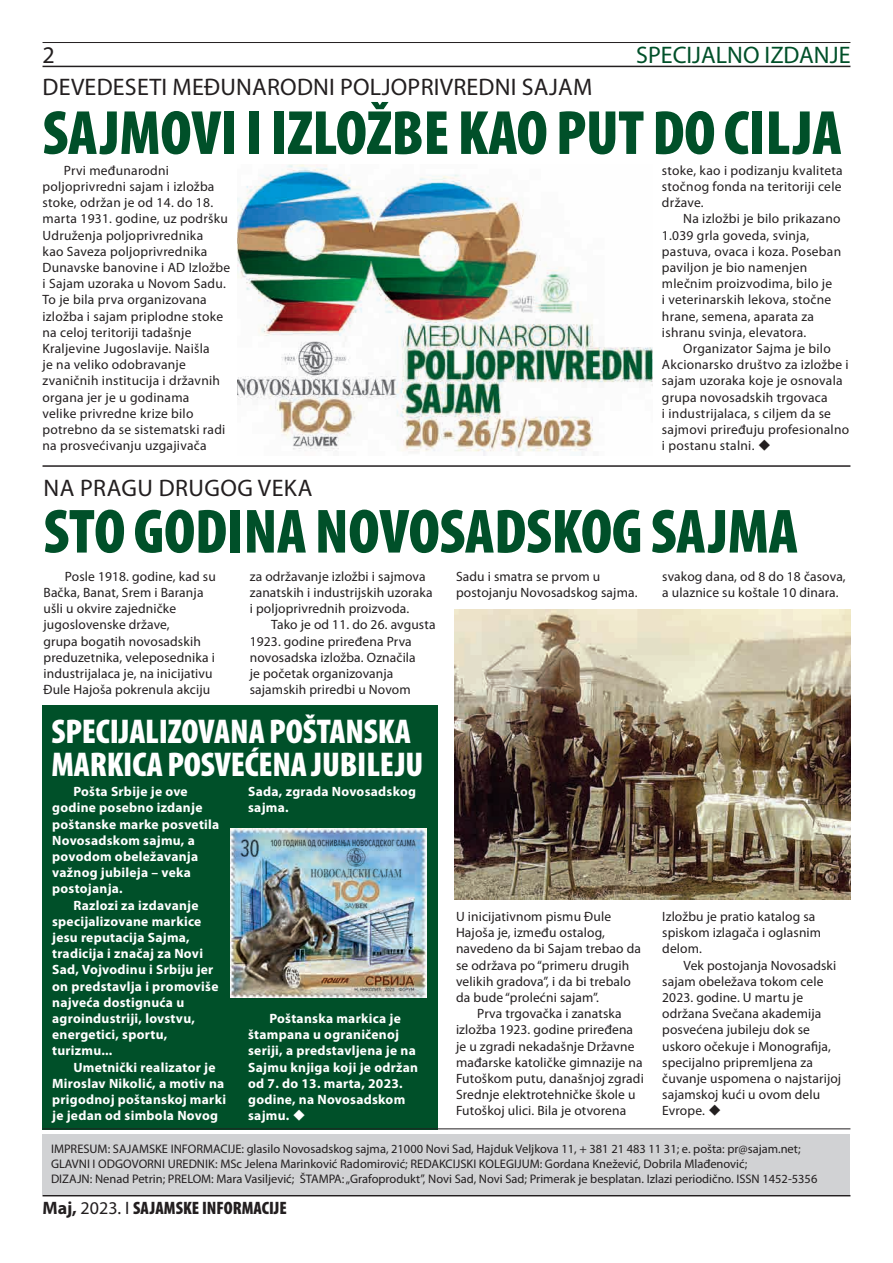
<style>
.page{position:relative;width:893px;height:1263px;background:#fff}
.page>*{position:absolute;margin:0;border:0;box-sizing:border-box;transform-origin:0 0}
.t1{font:900 condensed 63px "Myriad Pro";letter-spacing:-.005em;color:#005029}
.t2{font:900 condensed 34.5px/33px "Myriad Pro";letter-spacing:-.005em;color:#fff}
.t3{font:24px "Myriad Pro";letter-spacing:.01em;color:#231f20}
.t4{font:24px "Myriad Pro";color:#005029}
.t5{font:900 condensed 18px "Myriad Pro";color:#231f20}
.t6{font:13.5px/16.2px "Myriad Pro";letter-spacing:.01em;color:#231f20}
.t7{font:700 13.5px/16.2px "Myriad Pro";letter-spacing:.02em;color:#fff}
.t8{font:12.45px/15px "Myriad Pro";color:#231f20}
.s1{font-weight:700;font-stretch:normal}
.s2{font-weight:400;font-stretch:normal}
</style>
<div class="page">
<hr style="left:43px;top:42px;width:807px;height:1px;background:#231f20">
<hr style="left:43px;top:66px;width:807px;height:1px;background:#231f20">
<img style="left:237px;top:165px;width:416px;height:290px">
<hr style="left:43px;top:1195px;width:807px;height:1px;background:#231f20">
<div style="left:43px;top:1134px;width:807px;height:61px;background:#d1d2d4"></div>
<hr style="left:43px;top:465px;width:807px;height:2px;background:#231f20">
<div style="left:42px;top:705px;width:395px;height:424px;background:#005029"></div>
<img style="left:455px;top:609px;width:395px;height:291px">
<img style="left:230px;top:828px;width:196px;height:170px">
<hr style="left:43px;top:1128px;width:807px;height:1px;background:#231f20">
<h3 class="t3" style="left:43px;top:42px;width:14px">2</h3>
<h3 class="t4" style="left:636px;top:42px;width:216px">SPECIJALNO IZDANJE</h3>
<h3 class="t3" style="left:43px;top:74px;width:551px">DEVEDESETI MEĐUNARODNI POLJOPRIVREDNI SAJAM</h3>
<h1 class="t1" style="left:43px;top:98px;width:801px">SAJMOVI I IZLOŽBE KAO PUT DO CILJA</h1>
<p class="t6" style="left:43px;top:162px;width:189px;text-indent:21px">Prvi međunarodni poljoprivredni sajam i izložba stoke, održan je od 14. do 18. marta 1931. godine, uz podršku<br>Udruženja poljoprivrednika<br>kao Saveza poljoprivrednika<br>Dunavske banovine i AD Izložbe i Sajam uzoraka u Novom Sadu.<br>To je bila prva organizovana izložba i sajam priplodne stoke na celoj teritoriji tadašnje<br>Kraljevine Jugoslavije. Naišla<br>je na veliko odobravanje zvaničnih institucija i državnih organa jer je u godinama<br>velike privredne krize bilo potrebno da se sistematski radi na prosvećivanju uzgajivača</p>
<p class="t6" style="left:662px;top:162px;width:182px;text-align:justify">stoke, kao i podizanju kvaliteta stočnog fonda na teritoriji cele države.</p>
<p class="t6" style="left:662px;top:211px;width:181px;text-indent:21px">Na izložbi je bilo prikazano<br>1.039 grla goveda, svinja, pastuva, ovaca i koza. Poseban paviljon je bio namenjen mlečnim proizvodima, bilo je<br>i veterinarskih lekova, stočne hrane, semena, aparata za ishranu svinja, elevatora.</p>
<p class="t6" style="left:662px;top:341px;width:189px;text-indent:21px">Organizator Sajma je bilo<br>Akcionarsko društvo za izložbe i sajam uzoraka koje je osnovala grupa novosadskih trgovaca<br>i industrijalaca, s ciljem da se sajmovi priređuju profesionalno i postanu stalni. ◆</p>
<h3 class="t3" style="left:44px;top:475px;width:270px">NA PRAGU DRUGOG VEKA</h3>
<h1 class="t1" style="left:44px;top:496px;width:756px">STO GODINA NOVOSADSKOG SAJMA</h1>
<p class="t6" style="left:44px;top:568px;width:174px;text-indent:21px">Posle 1918. godine, kad su<br>Bačka, Banat, Srem i Baranja ušli u okvire zajedničke jugoslovenske države,<br>grupa bogatih novosadskih preduzetnika, veleposednika i industrijalaca je, na inicijativu<br>Đule Hajoša pokrenula akciju</p>
<p class="t6" style="left:250px;top:568px;width:184px">za održavanje izložbi i sajmova zanatskih i industrijskih uzoraka i poljoprivrednih proizvoda.</p>
<p class="t6" style="left:456px;top:568px;width:183px">Sadu i smatra se prvom u postojanju Novosadskog sajma.</p>
<p class="t6" style="left:662px;top:568px;width:185px">svakog dana, od 8 do 18 časova, a ulaznice su koštale 10 dinara.</p>
<p class="t6" style="left:250px;top:617px;width:187px;text-indent:21px">Tako je od 11. do 26. avgusta<br>1923. godine priređena Prva novosadska izložba. Označila<br>je početak organizovanja sajamskih priredbi u Novom</p>
<h2 class="t2" style="left:52px;top:715px;width:373px">SPECIJALIZOVANA POŠTANSKA<br>MARKICA POSVEĆENA JUBILEJU</h2>
<p class="t7" style="left:73px;top:784px;width:116px">Pošta Srbije je ove</p>
<p class="t7" style="left:52px;top:800px;width:152px">godine posebno izdanje</p>
<p class="t7" style="left:52px;top:816px;width:169px">poštanske marke posvetila</p>
<p class="t7" style="left:52px;top:832px;width:144px">Novosadskom sajmu, a</p>
<p class="t7" style="left:52px;top:848px;width:148px">povodom obeležavanja</p>
<p class="t7" style="left:52px;top:865px;width:140px">važnog jubileja – veka</p>
<p class="t7" style="left:52px;top:881px;width:72px">postojanja.</p>
<p class="t7" style="left:73px;top:897px;width:127px">Razlozi za izdavanje</p>
<p class="t7" style="left:52px;top:913px;width:151px">specijalizovane markice</p>
<p class="t7" style="left:52px;top:929px;width:139px">jesu reputacija Sajma,</p>
<p class="t7" style="left:52px;top:946px;width:152px">tradicija i značaj za Novi</p>
<p class="t7" style="left:52px;top:962px;width:163px">Sad, Vojvodinu i Srbiju jer</p>
<p class="t7" style="left:52px;top:978px;width:168px">on predstavlja i promoviše</p>
<p class="t7" style="left:52px;top:994px;width:134px">najveća dostignuća u</p>
<p class="t7" style="left:52px;top:1010px;width:144px">agroindustriji, lovstvu,</p>
<p class="t7" style="left:52px;top:1027px;width:117px">energetici, sportu,</p>
<p class="t7" style="left:52px;top:1043px;width:62px">turizmu...</p>
<p class="t7" style="left:73px;top:1059px;width:144px">Umetnički realizator je</p>
<p class="t7" style="left:52px;top:1075px;width:174px">Miroslav Nikolić, a motiv na</p>
<p class="t7" style="left:52px;top:1091px;width:175px">prigodnoj poštanskoj marki</p>
<p class="t7" style="left:52px;top:1108px;width:167px">je jedan od simbola Novog</p>
<p class="t7" style="left:248px;top:784px;width:169px">Sada, zgrada Novosadskog sajma.</p>
<p class="t7" style="left:248px;top:1010px;width:171px;text-indent:21px">Poštanska markica je štampana u ograničenoj seriji, a predstavljena je na<br>Sajmu knjiga koji je održan od 7. do 13. marta, 2023. godine, na Novosadskom sajmu. ◆</p>
<p class="t6" style="left:456px;top:909px;width:186px">U inicijativnom pismu Đule<br>Hajoša je, između ostalog, navedeno da bi Sajam trebao da se održava po “primeru drugih velikih gradova”, i da bi trebalo da bude “prolećni sajam”.</p>
<p class="t6" style="left:456px;top:1006px;width:189px;text-indent:21px">Prva trgovačka i zanatska izložba 1923. godine priređena je u zgradi nekadašnje Državne mađarske katoličke gimnazije na<br>Futoškom putu, današnjoj zgradi<br>Srednje elektrotehničke škole u<br>Futoškoj ulici. Bila je otvorena</p>
<p class="t6" style="left:662px;top:909px;width:160px">Izložbu je pratio katalog sa spiskom izlagača i oglasnim delom.</p>
<p class="t6" style="left:662px;top:957px;width:180px;text-indent:21px">Vek postojanja Novosadski sajam obeležava tokom cele<br>2023. godine. U martu je održana Svečana akademija posvećena jubileju dok se uskoro očekuje i Monografija, specijalno pripremljena za čuvanje uspomena o najstarijoj sajamskoj kući u ovom delu<br>Evrope. ◆</p>
<p class="t8" style="left:51px;top:1141px;width:768px">IMPRESUM: SAJAMSKE INFORMACIJE: glasilo Novosadskog sajma, 21000 Novi Sad, Hajduk Veljkova 11, + 381 21 483 11 31; e. pošta: pr@sajam.net;<br>GLAVNI I ODGOVORNI UREDNIK: MSc Jelena Marinković Radomirović; REDAKCIJSKI KOLEGIJUM: Gordana Knežević, Dobrila Mlađenović;<br>DIZAJN: Nenad Petrin; PRELOM: Mara Vasiljević; ŠTAMPA: „Grafoprodukt”, Novi Sad, Novi Sad; Primerak je besplatan. Izlazi periodično. ISSN 1452-5356</p>
<h3 class="t5" style="left:43px;top:1198px;width:246px"><span class="s1">Maj,</span> <span class="s2">2023. I</span> SAJAMSKE INFORMACIJE</h3>
</div>
